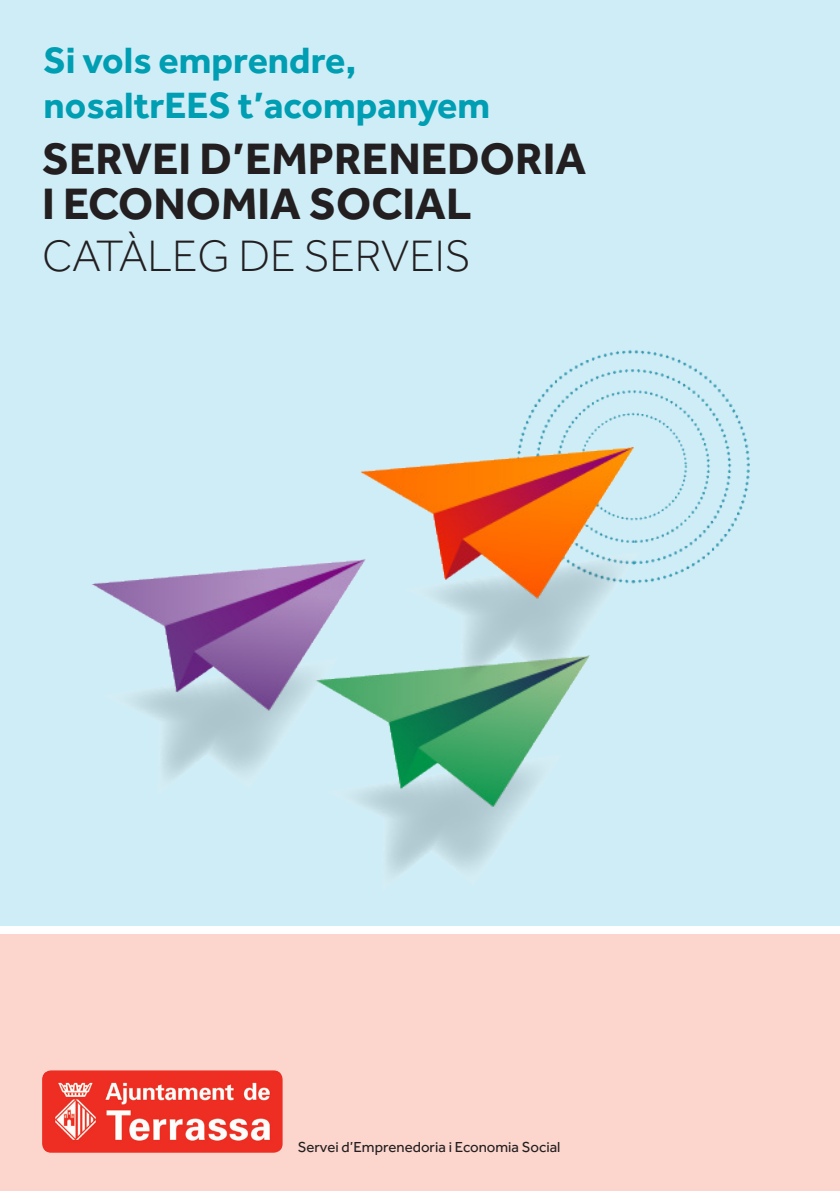
<style>
.page{position:relative;width:840px;height:1191px;background:#fff}
.page>*{position:absolute;margin:0;border:0;box-sizing:border-box;transform-origin:0 0}
.t1{font:700 45.4px/44px "Effra";color:#231f20}
.t2{font:300 45.4px "Effra";color:#231f20}
.t3{font:700 37.8px/44px "Effra";color:#009eb2}
.t4{font:15px "Effra";color:#231f20}
</style>
<div class="page">
<div style="left:0;top:0;width:839px;height:925px;background:#cfedf7"></div>
<div style="left:0;top:935px;width:839px;height:256px;background:#fcd5cd"></div>
<img style="left:89px;top:350px;width:661px;height:585px">
<img style="left:42px;top:1070px;width:240px;height:82px">
<p class="t3" style="left:43px;top:38px;width:448px">Si vols emprendre, nosaltrEES t’acompanyem</p>
<p class="t1" style="left:42px;top:136px;width:545px">SERVEI D’EMPRENEDORIA<br>I ECONOMIA SOCIAL</p>
<p class="t2" style="left:42px;top:230px;width:430px">CATÀLEG DE SERVEIS</p>
<p class="t4" style="left:297px;top:1138px;width:264px">Servei d’Emprenedoria i Economia Social</p>
</div>
